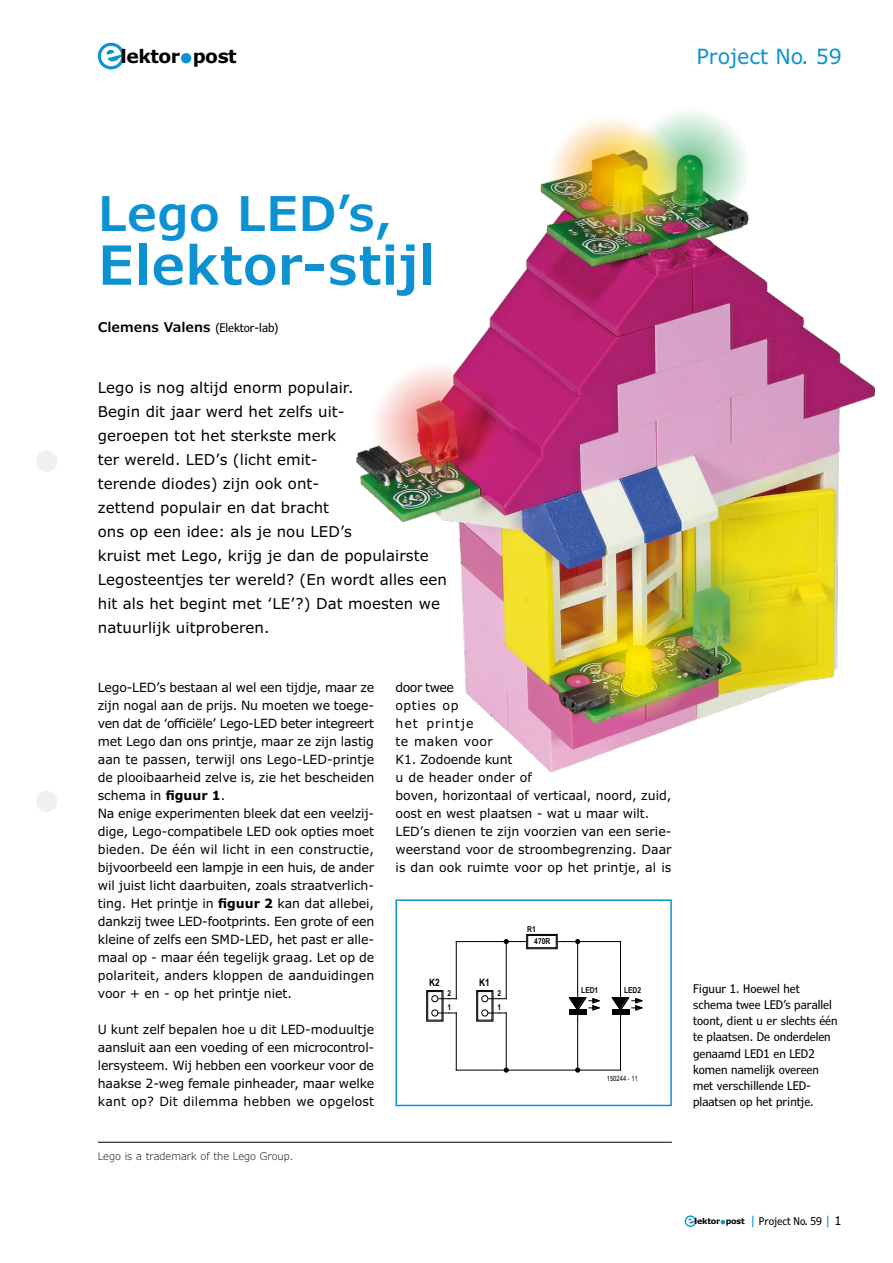
<style>
.page{position:relative;width:893px;height:1263px;background:#fff}
.page>*{position:absolute;margin:0;border:0;box-sizing:border-box;transform-origin:0 0}
.t1{font:600 54px "Verdana Pro";color:#0c92d2}
.t2{font:600 48px "Verdana Pro";color:#0c92d2}
.t3{font:21px "Verdana Pro";color:#0c92d2}
.t4{font:700 18.6px "Verdana Pro";letter-spacing:-.025em;color:#000}
.summary{font:15px/24px "Verdana Pro";letter-spacing:.005em;color:#000}
.author{font:600 13.5px "Verdana Pro";color:#000}
.bodytext{font:12.75px/18px "Verdana Pro";color:#000;text-align:justify}
.t5{font:condensed 12px/16.2px "Verdana Pro";color:#000}
.t6{font:condensed 10.8px "Verdana Pro";color:#000}
.article_number{font:300 10.5px "Verdana Pro";color:#000}
.t7{font:700 10.2px "Arial Narrow";color:#010102}
.t8{font:700 8.1px/12.3px "Arial Narrow";color:#010102}
.t9{font:700 8.1px "Verdana Pro";letter-spacing:-.025em;color:#000}
.t10{font:7.2px "Arial Narrow";color:#010102}
.s1{font-weight:400;font-stretch:condensed;font-size:12px}
.s2{font-weight:700}
.s3{font-stretch:normal;font-size:12.15px;color:#0c92d2}
.s4{font-stretch:normal;font-size:12.15px}
</style>
<div class="page">
<div style="left:36px;top:451px;width:21px;height:21px;background:#f0f0f0;border-radius:50%"></div>
<div style="left:36px;top:791px;width:21px;height:21px;background:#f0f0f0;border-radius:50%"></div>
<div style="left:98px;top:43px;width:26px;height:26px;background:#0c92d2;border-radius:50%"></div>
<svg style="left:100px;top:46px;width:21px;height:21px"></svg>
<div style="left:181px;top:53px;width:10px;height:10px;background:#0c92d2;border-radius:50%"></div>
<svg style="left:685px;top:1215px;width:11px;height:12px"></svg>
<svg style="left:686px;top:1217px;width:9px;height:9px"></svg>
<svg style="left:721px;top:1220px;width:4px;height:4px"></svg>
<img style="left:356px;top:111px;width:519px;height:662px">
<div style="left:431px;top:1009px;width:7px;height:7px;border:1px solid #010102;border-radius:50%"></div>
<div style="left:431px;top:995px;width:7px;height:7px;border:1px solid #010102;border-radius:50%"></div>
<div style="left:426px;top:990px;width:17px;height:32px;border:1px solid #010102"></div>
<div style="left:427px;top:991px;width:15px;height:30px;border:1px solid #010102"></div>
<div style="left:481px;top:1009px;width:7px;height:7px;border:1px solid #010102;border-radius:50%"></div>
<div style="left:481px;top:995px;width:7px;height:7px;border:1px solid #010102;border-radius:50%"></div>
<div style="left:476px;top:990px;width:17px;height:32px;border:1px solid #010102"></div>
<div style="left:477px;top:991px;width:15px;height:30px;border:1px solid #010102"></div>
<div style="left:526px;top:934px;width:32px;height:15px;border:1px solid #010102"></div>
<svg style="left:569px;top:991px;width:31px;height:30px"></svg>
<svg style="left:612px;top:991px;width:30px;height:30px"></svg>
<svg style="left:438px;top:998px;width:18px;height:1px"></svg>
<hr style="left:456px;top:941px;width:1px;height:58px;background:#010102">
<hr style="left:456px;top:941px;width:51px;height:1px;background:#010102">
<svg style="left:488px;top:998px;width:18px;height:1px"></svg>
<hr style="left:506px;top:941px;width:1px;height:58px;background:#010102">
<svg style="left:504px;top:939px;width:23px;height:5px"></svg>
<hr style="left:620px;top:941px;width:1px;height:51px;background:#010102">
<hr style="left:577px;top:941px;width:44px;height:1px;background:#010102">
<hr style="left:577px;top:941px;width:1px;height:51px;background:#010102">
<svg style="left:556px;top:939px;width:24px;height:5px"></svg>
<hr style="left:577px;top:1019px;width:1px;height:51px;background:#010102">
<svg style="left:437px;top:1012px;width:19px;height:1px"></svg>
<hr style="left:456px;top:1012px;width:1px;height:58px;background:#010102">
<hr style="left:456px;top:1069px;width:51px;height:1px;background:#010102">
<hr style="left:620px;top:1019px;width:1px;height:51px;background:#010102">
<hr style="left:577px;top:1069px;width:44px;height:1px;background:#010102">
<hr style="left:506px;top:1069px;width:72px;height:1px;background:#010102">
<svg style="left:487px;top:1012px;width:19px;height:1px"></svg>
<hr style="left:506px;top:1012px;width:1px;height:58px;background:#010102">
<svg style="left:575px;top:1067px;width:5px;height:6px"></svg>
<svg style="left:504px;top:1067px;width:5px;height:6px"></svg>
<div style="left:395px;top:899px;width:277px;height:207px;border:2px solid #0c92d2"></div>
<hr style="left:98px;top:1142px;width:574px;height:1px;background:#000">
<h3 class="t4" style="left:121px;top:45px;width:118px">lektor post</h3>
<h3 class="t3" style="left:696px;top:43px;width:147px">Project No. 59</h3>
<p class="t2" style="left:98px;top:182px;width:297px">Lego LED’s,</p>
<p class="t1" style="left:98px;top:230px;width:339px">Elektor-stijl</p>
<p class="author" style="left:98px;top:318px;width:182px">Clemens Valens <span class="s1">(Elektor-lab)</span></p>
<p class="summary" style="left:98px;top:376px;width:351px">Lego is nog altijd enorm populair.<br>Begin dit jaar werd het zelfs uit-<br>geroepen tot het sterkste merk<br>ter wereld. LED’s (licht emit-<br>terende diodes) zijn ook ont-<br>zettend populair en dat bracht<br>ons op een idee: als je nou LED’s<br>kruist met Lego, krijg je dan de populairste Legosteentjes ter wereld? (En wordt alles een hit als het begint met ‘LE’?) Dat moesten we natuurlijk uitproberen.</p>
<p class="bodytext" style="left:98px;top:679px;width:278px">Lego-LED’s bestaan al wel een tijdje, maar ze zijn nogal aan de prijs. Nu moeten we toege&shy;ven dat de ‘officiële’ Lego-LED beter integreert met Lego dan ons printje, maar ze zijn lastig aan te passen, terwijl ons Lego-LED-printje de plooibaarheid zelve is, zie het bescheiden schema in <span class="s2">figuur 1</span>.</p>
<p class="bodytext" style="left:98px;top:805px;width:278px">Na enige experimenten bleek dat een veelzij&shy;dige, Lego-compatibele LED ook opties moet bieden. De één wil licht in een constructie, bijvoorbeeld een lampje in een huis, de ander wil juist licht daarbuiten, zoals straatverlich&shy;ting. Het printje in <span class="s2">figuur 2</span> kan dat allebei, dankzij twee LED-footprints. Een grote of een kleine of zelfs een SMD-LED, het past er alle&shy;maal op - maar één tegelijk graag. Let op de polariteit, anders kloppen de aanduidingen voor + en - op het printje niet.</p>
<p class="bodytext" style="left:98px;top:1021px;width:278px">U kunt zelf bepalen hoe u dit LED-moduultje aansluit aan een voeding of een microcontrol&shy;lersysteem. Wij hebben een voorkeur voor de haakse 2-weg female pinheader, maar welke kant op? Dit dilemma hebben we opgelost</p>
<p class="article_number" style="left:98px;top:1150px;width:197px">Lego is a trademark of the Lego Group.</p>
<p class="bodytext" style="left:395px;top:679px;width:278px;text-align:left">door twee<br>opties op<br>het printje<br>te maken voor<br>K1. Zodoende kunt<br>u de header onder of<br>boven, horizontaal of verticaal, noord, zuid, oost en west plaatsen - wat u maar wilt.</p>
<p class="bodytext" style="left:395px;top:823px;width:278px">LED’s dienen te zijn voorzien van een serie&shy;weerstand voor de stroombegrenzing. Daar is dan ook ruimte voor op het printje, al is</p>
<p class="t7" style="left:429px;top:975px;width:12px">K2</p>
<p class="t8" style="left:448px;top:987px;width:5px">2</p>
<p class="t8" style="left:448px;top:1001px;width:5px">1</p>
<p class="t7" style="left:479px;top:975px;width:12px">K1</p>
<p class="t8" style="left:498px;top:987px;width:5px">2</p>
<p class="t8" style="left:498px;top:1001px;width:5px">1</p>
<p class="t8" style="left:534px;top:922px;width:17px;text-indent:-7px">R1<br>470R</p>
<p class="t8" style="left:581px;top:984px;width:19px">LED1</p>
<p class="t8" style="left:624px;top:984px;width:19px">LED2</p>
<p class="t10" style="left:607px;top:1073px;width:33px">150244 - 11</p>
<p class="t5" style="left:693px;top:980px;width:146px">Figuur 1. Hoewel het schema twee LED’s parallel toont, dient u er slechts één te plaatsen. De onderdelen genaamd LED1 en LED2 komen namelijk overeen met verschillende LED&shy;plaatsen op het printje.</p>
<p class="t9" style="left:694px;top:1216px;width:52px">lektor post</p>
<p class="t6" style="left:750px;top:1214px;width:93px"><span class="s3">|</span> Project No. 59 <span class="s3">|</span> <span class="s4">1</span></p>
</div>
